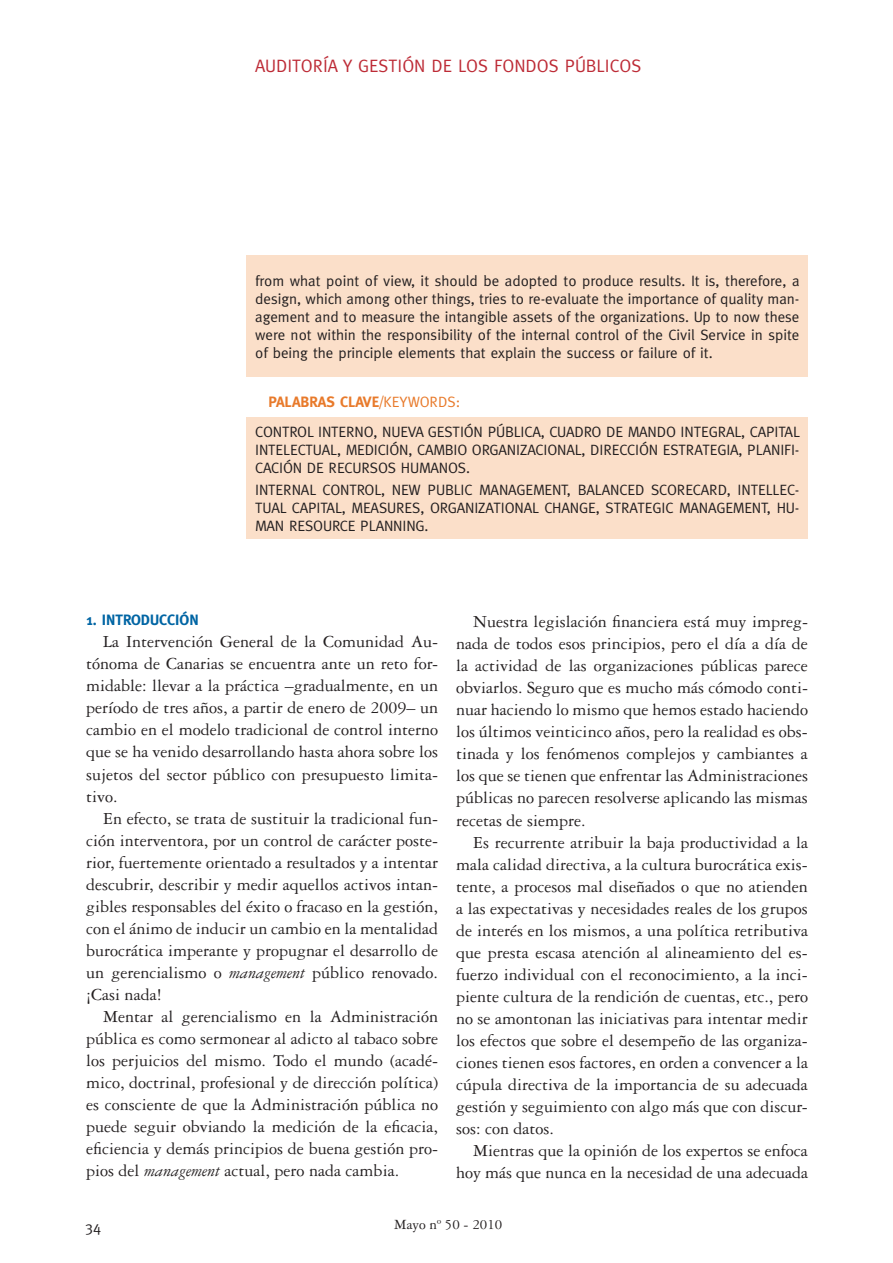
<style>
.page{position:relative;width:893px;height:1263px;background:#fff}
.page>*{position:absolute;margin:0;border:0;box-sizing:border-box;transform-origin:0 0}
.t1{font:18px/22px "Garamond Three";color:#231f20;text-align:justify}
.t2{font:18px "Meta";color:#bd2b36}
.t3{font:15px/18px "Meta";letter-spacing:-.01em;color:#231f20;text-align:justify}
.t4{font:700 15px "Meta";color:#e87a2b}
.t5{font:700 15px "Meta";color:#0065a4}
.t6{font:15px "Garamond Three";color:#231f20}
.s1{font-weight:400}
.s2{font-style:italic}
</style>
<div class="page">
<div style="left:247px;top:417px;width:561px;height:122px;background:#fbdfc9"></div>
<div style="left:247px;top:256px;width:561px;height:121px;background:#fbdfc9"></div>
<p class="t2" style="left:255px;top:56px;width:387px">AUDITORÍA Y GESTIÓN DE LOS FONDOS PÚBLICOS</p>
<p class="t3" style="left:255px;top:272px;width:546px">from what point of view, it should be adopted to produce results. It is, therefore, a design, which among other things, tries to re-evaluate the importance of quality man&shy;agement and to measure the intangible assets of the organizations. Up to now these were not within the responsibility of the internal control of the Civil Service in spite of being the principle elements that explain the success or failure of it.</p>
<p class="t4" style="left:269px;top:393px;width:193px">PALABRAS CLAVE<span class="s1">/KEYWORDS:</span></p>
<p class="t3" style="left:255px;top:422px;width:546px">CONTROL INTERNO, NUEVA GESTIÓN PÚBLICA, CUADRO DE MANDO INTEGRAL, CAPITAL INTELECTUAL, MEDICIÓN, CAMBIO ORGANIZACIONAL, DIRECCIÓN ESTRATEGIA, PLANIFI-CACIÓN DE RECURSOS HUMANOS.</p>
<p class="t3" style="left:255px;top:481px;width:546px">INTERNAL CONTROL, NEW PUBLIC MANAGEMENT, BALANCED SCORECARD, INTELLEC-TUAL CAPITAL, MEASURES, ORGANIZATIONAL CHANGE, STRATEGIC MANAGEMENT, HU-MAN RESOURCE PLANNING.</p>
<p class="t5" style="left:86px;top:611px;width:114px">1. INTRODUCCIÓN</p>
<p class="t1" style="left:86px;top:631px;width:353px;text-indent:17px">La Intervención General de la Comunidad Au&shy;tónoma de Canarias se encuentra ante un reto for&shy;midable: llevar a la práctica –gradualmente, en un período de tres años, a partir de enero de 2009– un cambio en el modelo tradicional de control interno que se ha venido desarrollando hasta ahora sobre los sujetos del sector público con presupuesto limita&shy;tivo.</p>
<p class="t1" style="left:86px;top:807px;width:353px;text-indent:17px">En efecto, se trata de sustituir la tradicional fun&shy;ción interventora, por un control de carácter poste&shy;rior, fuertemente orientado a resultados y a intentar descubrir, describir y medir aquellos activos intan&shy;gibles responsables del éxito o fracaso en la gestión, con el ánimo de inducir un cambio en la mentalidad burocrática imperante y propugnar el desarrollo de un gerencialismo o <span class="s2">management</span> público renovado. ¡Casi nada!</p>
<p class="t1" style="left:86px;top:1006px;width:353px;text-indent:17px">Mentar al gerencialismo en la Administración pública es como sermonear al adicto al tabaco sobre los perjuicios del mismo. Todo el mundo (acadé&shy;mico, doctrinal, profesional y de dirección política) es consciente de que la Administración pública no puede seguir obviando la medición de la eficacia, eficiencia y demás principios de buena gestión pro&shy;pios del <span class="s2">management</span> actual, pero nada cambia.</p>
<p class="t1" style="left:456px;top:611px;width:353px;text-indent:17px">Nuestra legislación financiera está muy impreg&shy;nada de todos esos principios, pero el día a día de la actividad de las organizaciones públicas parece obviarlos. Seguro que es mucho más cómodo conti&shy;nuar haciendo lo mismo que hemos estado haciendo los últimos veinticinco años, pero la realidad es obs&shy;tinada y los fenómenos complejos y cambiantes a los que se tienen que enfrentar las Administraciones públicas no parecen resolverse aplicando las mismas recetas de siempre.</p>
<p class="t1" style="left:456px;top:831px;width:353px;text-indent:17px">Es recurrente atribuir la baja productividad a la mala calidad directiva, a la cultura burocrática exis&shy;tente, a procesos mal diseñados o que no atienden a las expectativas y necesidades reales de los grupos de interés en los mismos, a una política retributiva que presta escasa atención al alineamiento del es&shy;fuerzo individual con el reconocimiento, a la inci&shy;piente cultura de la rendición de cuentas, etc., pero no se amontonan las iniciativas para intentar medir los efectos que sobre el desempeño de las organiza&shy;ciones tienen esos factores, en orden a convencer a la cúpula directiva de la importancia de su adecuada gestión y seguimiento con algo más que con discur&shy;sos: con datos.</p>
<p class="t1" style="left:456px;top:1140px;width:353px;text-align:right">Mientras que la opinión de los expertos se enfoca hoy más que nunca en la necesidad de una adecuada</p>
<p class="t3" style="left:85px;top:1217px;width:18px">34</p>
<p class="t6" style="left:394px;top:1216px;width:110px">Mayo nº 50 - 2010</p>
</div>
